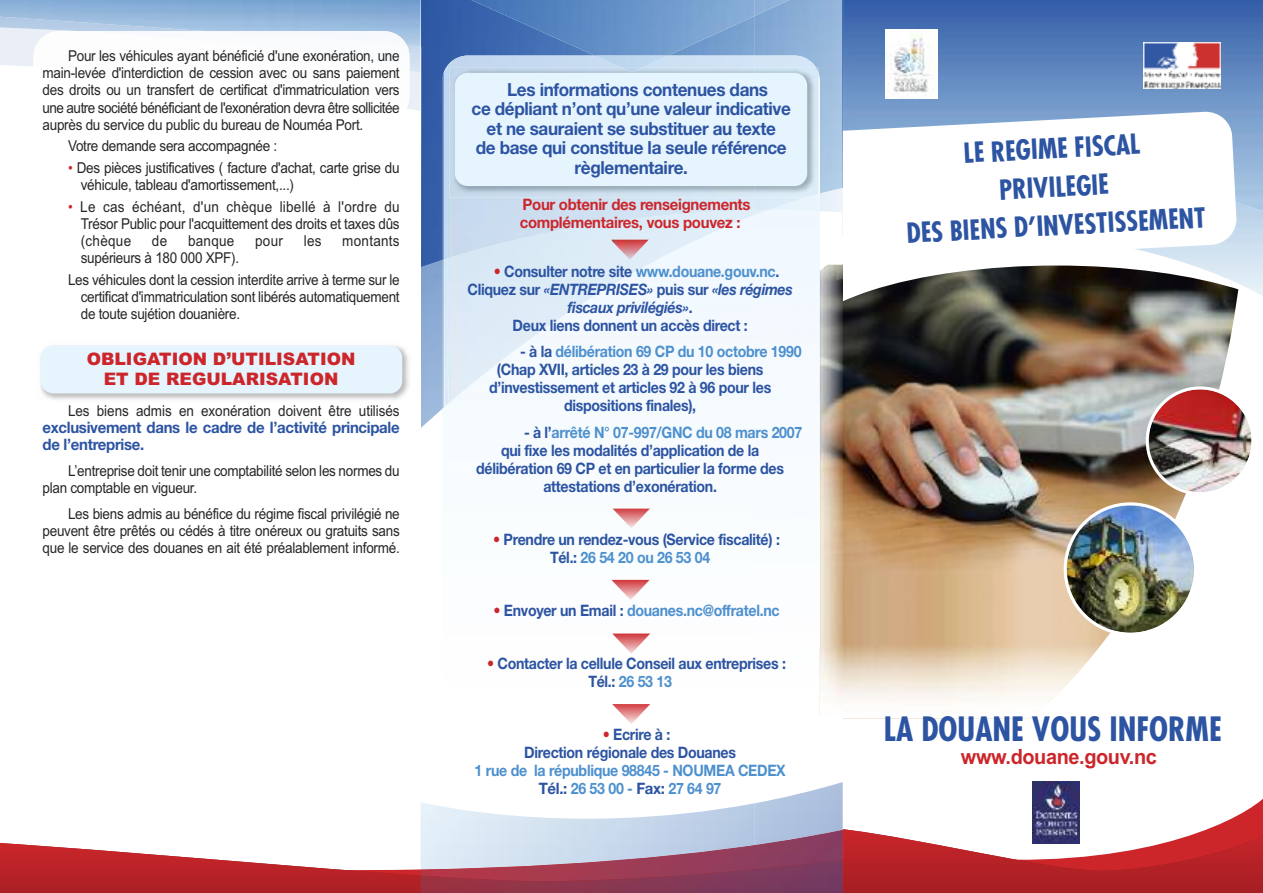
<style>
.page{position:relative;width:1263px;height:893px;background:#fff}
.page>*{position:absolute;margin:0;border:0;box-sizing:border-box;transform-origin:0 0}
.t1{font:700 condensed 32.7px "Futura";color:#2c54a2}
.t2{font:700 condensed 27px/38.4px "Futura";color:#2c54a2;text-align:center}
.t3{font:700 21px "Arial";letter-spacing:-.02em;color:#cc262b;scale:.95 1}
.t4{font:700 18px "Helvetica Neue";letter-spacing:-.02em;color:#2c54a2;scale:.95 1}
.t5{font:900 17.25px/20.2px "Arial";color:#cc262b;text-align:center}
.t6{font:700 15.75px/18px "Helvetica Neue";letter-spacing:-.02em;color:#2c54a2;scale:.9 1}
.t7{font:700 15.75px/18px "Helvetica Neue";letter-spacing:-.02em;color:#4d90ce;text-align:center;scale:.9 1}
.t8{font:700 15.75px/17.2px "Helvetica Neue";letter-spacing:-.02em;color:#2c54a2;scale:.95 1}
.t9{font:italic 700 15.75px "Helvetica Neue";letter-spacing:-.02em;color:#2c54a2;scale:.9 1}
.t10{font:700 15.75px/18px "Helvetica Neue";letter-spacing:-.02em;color:#cc262b;scale:.95 1}
.t11{font:15px/17.2px "Arial";letter-spacing:-.02em;color:#272627;scale:.9 1}
.t12{font:15px "Arial";letter-spacing:.02em;color:#272627;scale:.9 1}
.s1{color:#cc262b}
.s2{color:#4d90ce}
.s3{font-style:normal}
.s4{color:#2c54a2}
</style>
<div class="page">
<img style="left:843px;top:302px;width:394px;height:343px">
<img style="left:1146px;top:386px;width:106px;height:109px">
<img style="left:1028px;top:648px;width:71px;height:71px">
<img style="left:842px;top:278px;width:1px;height:367px">
<img style="left:842px;top:648px;width:1px;height:67px">
<img style="left:1064px;top:502px;width:133px;height:134px">
<svg style="left:0;top:781px;width:1263px;height:112px"></svg>
<svg style="left:0;top:47px;width:420px;height:64px"></svg>
<img style="left:409px;top:47px;width:11px;height:26px">
<svg style="left:33px;top:31px;width:376px;height:80px"></svg>
<img style="left:80px;top:31px;width:329px;height:40px">
<img style="left:206px;top:31px;width:201px;height:15px">
<img style="left:848px;top:282px;width:415px;height:17px">
<img style="left:844px;top:0;width:419px;height:41px">
<img style="left:885px;top:30px;width:52px;height:11px">
<img style="left:421px;top:267px;width:21px;height:161px">
<div style="left:421px;top:0;width:48px;height:267px;background:#315ca7"></div>
<img style="left:754px;top:0;width:89px;height:193px">
<img style="left:843px;top:0;width:1px;height:41px">
<img style="left:420px;top:802px;width:334px;height:28px">
<img style="left:754px;top:782px;width:89px;height:48px">
<img style="left:420px;top:830px;width:423px;height:29px">
<img style="left:420px;top:859px;width:423px;height:34px">
<img style="left:819px;top:271px;width:23px;height:444px">
<svg style="left:827px;top:41px;width:436px;height:241px"></svg>
<img style="left:835px;top:265px;width:7px;height:17px">
<img style="left:820px;top:259px;width:16px;height:12px">
<img style="left:40px;top:345px;width:369px;height:55px">
<div style="left:41px;top:345px;width:361px;height:48px;background:#e6f4fd;border-radius:13px"></div>
<svg style="left:843px;top:111px;width:394px;height:153px"></svg>
<div style="left:806px;top:236px;width:14px;height:334px;background:#f6fbfe"></div>
<img style="left:442px;top:260px;width:312px;height:149px">
<img style="left:754px;top:56px;width:62px;height:11px">
<img style="left:442px;top:56px;width:312px;height:204px">
<img style="left:754px;top:198px;width:51px;height:12px">
<div style="left:790px;top:259px;width:16px;height:312px;background:#f6fbfe"></div>
<img style="left:819px;top:271px;width:1px;height:374px">
<svg style="left:819px;top:645px;width:1px;height:24px"></svg>
<img style="left:449px;top:67px;width:369px;height:131px">
<div style="left:455px;top:73px;width:352px;height:113px;background:#e6f4fd;border-radius:13px"></div>
<img style="left:611px;top:240px;width:38px;height:20px">
<img style="left:612px;top:508px;width:38px;height:20px">
<img style="left:612px;top:633px;width:38px;height:21px">
<img style="left:612px;top:704px;width:38px;height:20px">
<img style="left:611px;top:580px;width:39px;height:20px">
<img style="left:469px;top:0;width:285px;height:56px">
<img style="left:754px;top:0;width:37px;height:16px">
<img style="left:595px;top:56px;width:73px;height:11px">
<img style="left:620px;top:67px;width:23px;height:5px">
<p class="t11" style="left:43px;top:47px;width:398px;text-align:justify;text-indent:26px">Pour les véhicules ayant bénéficié d'une exonération, une main-levée d'interdiction de cession avec ou sans paiement des droits ou un transfert de certificat d'immatriculation vers une autre société bénéficiant de l'exonération devra être sollicitée auprès du service du public du bureau de Nouméa Port.</p>
<p class="t11" style="left:68px;top:138px;width:234px">Votre demande sera accompagnée :</p>
<p class="t11" style="left:81px;top:159px;width:356px;text-indent:-13px"><span class="s1">•</span> Des pièces justificatives ( facture d'achat, carte grise du véhicule, tableau d'amortissement,...)</p>
<p class="t11" style="left:81px;top:198px;width:356px;text-align:justify;text-indent:-13px"><span class="s1">•</span> Le cas échéant, d'un chèque libellé à l'ordre du Trésor Public pour l'acquittement des droits et taxes dûs (chèque</p>
<p class="t11" style="left:152px;top:232px;width:18px">de</p>
<p class="t11" style="left:188px;top:232px;width:53px">banque</p>
<p class="t11" style="left:255px;top:232px;width:32px">pour</p>
<p class="t11" style="left:304px;top:232px;width:21px">les</p>
<p class="t12" style="left:342px;top:232px;width:65px">montants</p>
<p class="t11" style="left:68px;top:248px;width:370px;line-height:21.5px;text-indent:13px">supérieurs à 180 000 XPF).<br>Les véhicules dont la cession interdite arrive à terme sur le</p>
<p class="t11" style="left:81px;top:288px;width:356px">certificat d'immatriculation sont libérés automatiquement de toute sujétion douanière.</p>
<p class="t5" style="left:87px;top:349px;width:270px">OBLIGATION D’UTILISATION<br>ET DE REGULARISATION</p>
<p class="t11" style="left:68px;top:402px;width:370px">Les biens admis en exonération doivent être utilisés</p>
<p class="t8" style="left:43px;top:420px;width:377px">exclusivement dans le cadre de l’activité principale de l’entreprise.</p>
<p class="t11" style="left:43px;top:462px;width:398px;text-indent:26px">L’entreprise doit tenir une comptabilité selon les normes du plan comptable en vigueur.</p>
<p class="t11" style="left:43px;top:505px;width:398px;text-align:justify;text-indent:26px">Les biens admis au bénéfice du régime fiscal privilégié ne peuvent être prêtés ou cédés à titre onéreux ou gratuits sans que le service des douanes en ait été préalablement informé.</p>
<p class="t4" style="left:507px;top:83px;width:276px">Les informations contenues dans</p>
<p class="t4" style="left:471px;top:102px;width:338px">ce dépliant n’ont qu’une valeur indicative</p>
<p class="t4" style="left:487px;top:122px;width:306px">et ne sauraient se substituer au texte</p>
<p class="t4" style="left:476px;top:141px;width:329px">de base qui constitue la seule référence</p>
<p class="t4" style="left:575px;top:161px;width:121px">règlementaire.</p>
<p class="t10" style="left:520px;top:197px;width:244px">Pour obtenir des renseignements complémentaires, vous pouvez :</p>
<p class="t6" style="left:494px;top:263px;width:319px"><span class="s1">•</span> Consulter notre site <span class="s2">www.douane.gouv.nc</span>.</p>
<p class="t9" style="left:467px;top:283px;width:363px"><span class="s3">Cliquez sur</span> «ENTREPRISES» <span class="s3">puis sur</span> «les régimes</p>
<p class="t9" style="left:567px;top:301px;width:141px">fiscaux privilégiés»<span class="s3">.</span></p>
<p class="t6" style="left:513px;top:317px;width:263px">Deux liens donnent un accès direct :</p>
<p class="t7" style="left:520px;top:344px;width:314px"><span class="s4">- à la</span> délibération 69 CP du 10 octobre 1990</p>
<p class="t6" style="left:497px;top:362px;width:298px">(Chap XVII, articles 23 à 29 pour les biens</p>
<p class="t6" style="left:489px;top:380px;width:315px">d’investissement et articles 92 à 96 pour les</p>
<p class="t6" style="left:564px;top:398px;width:148px">dispositions finales),</p>
<p class="t7" style="left:524px;top:424px;width:311px"><span class="s4">- à l’</span>arrêté N° 07-997/GNC du 08 mars 2007</p>
<p class="t6" style="left:501px;top:442px;width:288px">qui fixe les modalités d’application de la</p>
<p class="t6" style="left:476px;top:460px;width:343px">délibération 69 CP et en particulier la forme des</p>
<p class="t6" style="left:543px;top:478px;width:194px">attestations d’exonération.</p>
<p class="t6" style="left:550px;top:531px;width:257px;text-indent:-57px"><span class="s1">•</span> Prendre un rendez-vous (Service fiscalité) :<br>Tél.: <span class="s2">26 54 20 ou 26 53 04</span></p>
<p class="t7" style="left:493px;top:602px;width:319px"><span class="s1">•</span> <span class="s4">Envoyer un Email :</span> douanes.nc@offratel.nc</p>
<p class="t6" style="left:588px;top:655px;width:221px;text-indent:-101px"><span class="s1">•</span> Contacter la cellule Conseil aux entreprises :<br>Tél.: <span class="s2">26 53 13</span></p>
<p class="t6" style="left:524px;top:726px;width:237px;text-indent:78px"><span class="s1">•</span> Ecrire à :<br>Direction régionale des Douanes</p>
<p class="t7" style="left:475px;top:762px;width:347px">1 rue de la république 98845 - NOUMEA CEDEX<br><span class="s4">Tél.:</span> 26 53 00 - <span class="s4">Fax:</span> 27 64 97</p>
<h2 class="t2" style="left:902px;top:140px;width:301px;rotate:-3deg">LE REGIME FISCAL<br>PRIVILEGIE<br>DES BIENS D’INVESTISSEMENT</h2>
<h1 class="t1" style="left:884px;top:714px;width:339px">LA DOUANE VOUS INFORME</h1>
<h3 class="t3" style="left:961px;top:745px;width:208px">www.douane.gouv.nc</h3>
</div>
